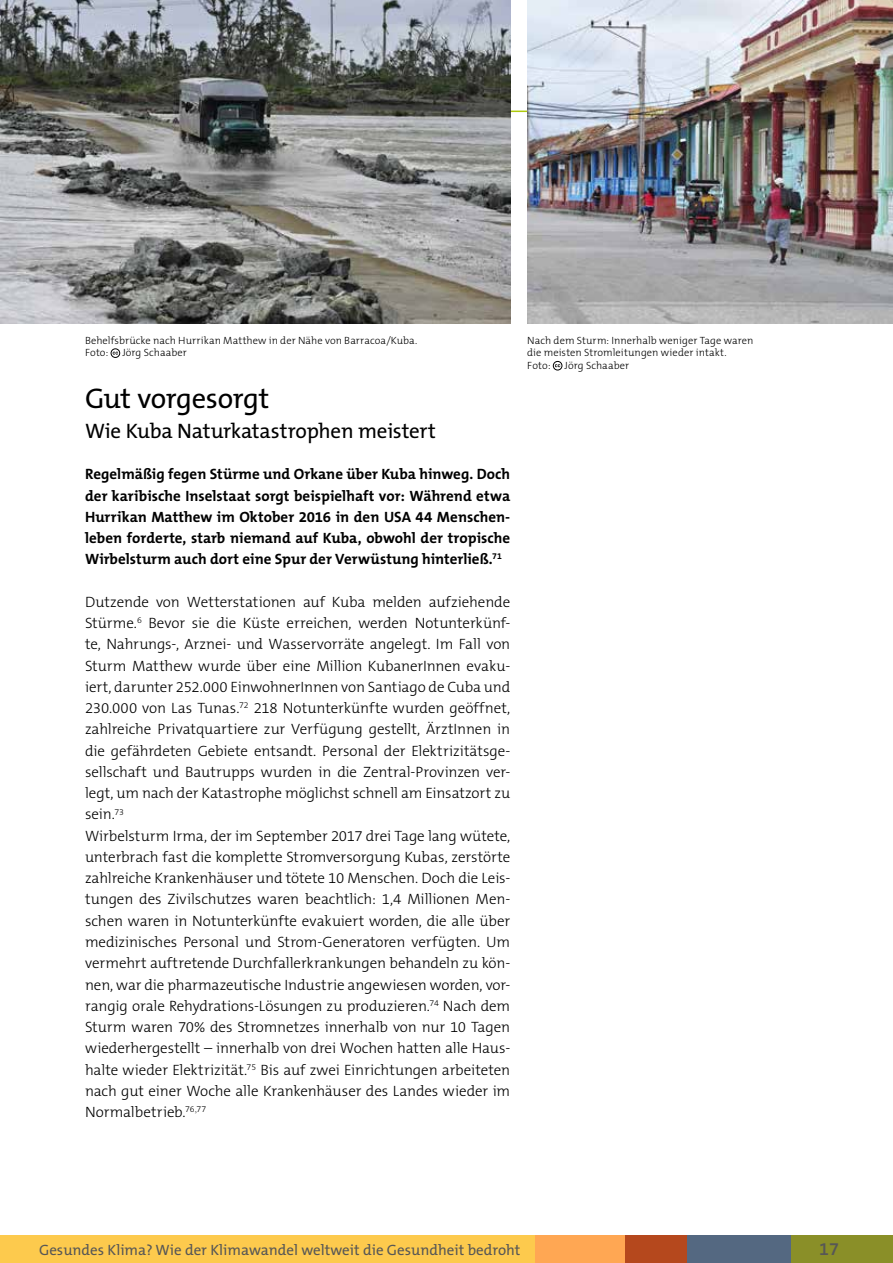
<style>
.page{position:relative;width:893px;height:1263px;background:#fff}
.page>*{position:absolute;margin:0;border:0;box-sizing:border-box;transform-origin:0 0}
.t1{font:28.5px "The Mix B5 Plain";letter-spacing:-.015em;color:#000}
.t2{font:21px "The Mix B5 Plain";letter-spacing:-.015em;color:#000}
.t3{font:600 18px "The Mix B6";color:#575756}
.t4{font:300 15px/21.3px "The Mix B3";letter-spacing:-.005em;color:#000}
.t5{font:700 15px/21.3px "The Mix B7";color:#000;text-align:justify}
.t6{font:15px "The Mix B5 Plain";color:#575756}
.t7{font:300 10.5px/12.6px "The Mix B3";letter-spacing:.01em;color:#000}
</style>
<div class="page">
<div style="left:774px;top:1235px;width:119px;height:28px;background:#8a8f28"></div>
<hr style="left:0;top:111px;width:893px;height:1px;background:#afca0b">
<div style="left:646px;top:1235px;width:145px;height:28px;background:#546881"></div>
<div style="left:0;top:1235px;width:536px;height:28px;background:#fdca4d"></div>
<div style="left:622px;top:1235px;width:65px;height:28px;background:#b5481d"></div>
<div style="left:536px;top:1235px;width:89px;height:28px;background:#ffa753"></div>
<div style="left:111px;top:348px;width:9px;height:10px;border:1px solid #000;border-radius:50%"></div>
<svg style="left:113px;top:352px;width:5px;height:3px"></svg>
<div style="left:553px;top:361px;width:9px;height:9px;border:1px solid #000;border-radius:50%"></div>
<svg style="left:555px;top:364px;width:5px;height:3px"></svg>
<img style="left:0;top:0;width:510px;height:323px">
<img style="left:527px;top:0;width:366px;height:323px">
<p class="t7" style="left:85px;top:334px;width:334px">Behelfsbrücke nach Hurrikan Matthew in der Nähe von Barracoa/Kuba.<br>Foto:</p>
<p class="t7" style="left:122px;top:347px;width:66px">Jörg Schaaber</p>
<h1 class="t1" style="left:85px;top:383px;width:186px">Gut vorgesorgt</h1>
<h2 class="t2" style="left:85px;top:419px;width:352px">Wie Kuba Naturkatastrophen meistert</h2>
<p class="t5" style="left:85px;top:464px;width:427px">Regelmäßig fegen Stürme und Orkane über Kuba hinweg. Doch der karibische Inselstaat sorgt beispielhaft vor: Während etwa Hurrikan Matthew im Oktober 2016 in den USA 44 Menschen&shy;leben forderte, starb niemand auf Kuba, obwohl der tropische Wirbelsturm auch dort eine Spur der Verwüstung hinterließ.<sup>71</sup></p>
<p class="t4" style="left:85px;top:591px;width:427px">Dutzende von Wetterstationen auf Kuba melden aufziehende Stürme.<sup>6</sup> Bevor sie die Küste erreichen, werden Notunterkünf&shy;te, Nahrungs-, Arznei- und Wasservorräte angelegt. Im Fall von Sturm Matthew wurde über eine Million KubanerInnen evaku&shy;iert, darunter 252.000 EinwohnerInnen von Santiago de Cuba und 230.000 von Las Tunas.<sup>72</sup> 218 Notunterkünfte wurden geöffnet, zahlreiche Privatquartiere zur Verfügung gestellt, ÄrztInnen in die gefährdeten Gebiete entsandt. Personal der Elektrizitätsge&shy;sellschaft und Bautrupps wurden in die Zentral-Provinzen ver&shy;legt, um nach der Katastrophe möglichst schnell am Einsatzort zu sein.<sup>73<br></sup>Wirbelsturm Irma, der im September 2017 drei Tage lang wütete, unterbrach fast die komplette Stromversorgung Kubas, zerstörte zahlreiche Krankenhäuser und tötete 10 Menschen. Doch die Leis&shy;tungen des Zivilschutzes waren beachtlich: 1,4 Millionen Men&shy;schen waren in Notunterkünfte evakuiert worden, die alle über medizinisches Personal und Strom-Generatoren verfügten. Um vermehrt auftretende Durchfallerkrankungen behandeln zu kön&shy;nen, war die pharmazeutische Industrie angewiesen worden, vor&shy;rangig orale Rehydrations-Lösungen zu produzieren.<sup>74</sup> Nach dem Sturm waren 70% des Stromnetzes innerhalb von nur 10 Tagen wiederhergestellt – innerhalb von drei Wochen hatten alle Haus&shy;halte wieder Elektrizität.<sup>75</sup> Bis auf zwei Einrichtungen arbeiteten nach gut einer Woche alle Krankenhäuser des Landes wieder im Normalbetrieb.<sup>76</sup><sup>,</sup><sup>77</sup></p>
<p class="t7" style="left:527px;top:334px;width:228px">Nach dem Sturm: Innerhalb weniger Tage waren die meisten Stromleitungen wieder intakt.<br>Foto:</p>
<p class="t7" style="left:565px;top:359px;width:66px">Jörg Schaaber</p>
<p class="t6" style="left:39px;top:1241px;width:483px">Gesundes Klima? Wie der Klimawandel weltweit die Gesundheit bedroht</p>
<p class="t3" style="left:819px;top:1239px;width:21px">17</p>
</div>
